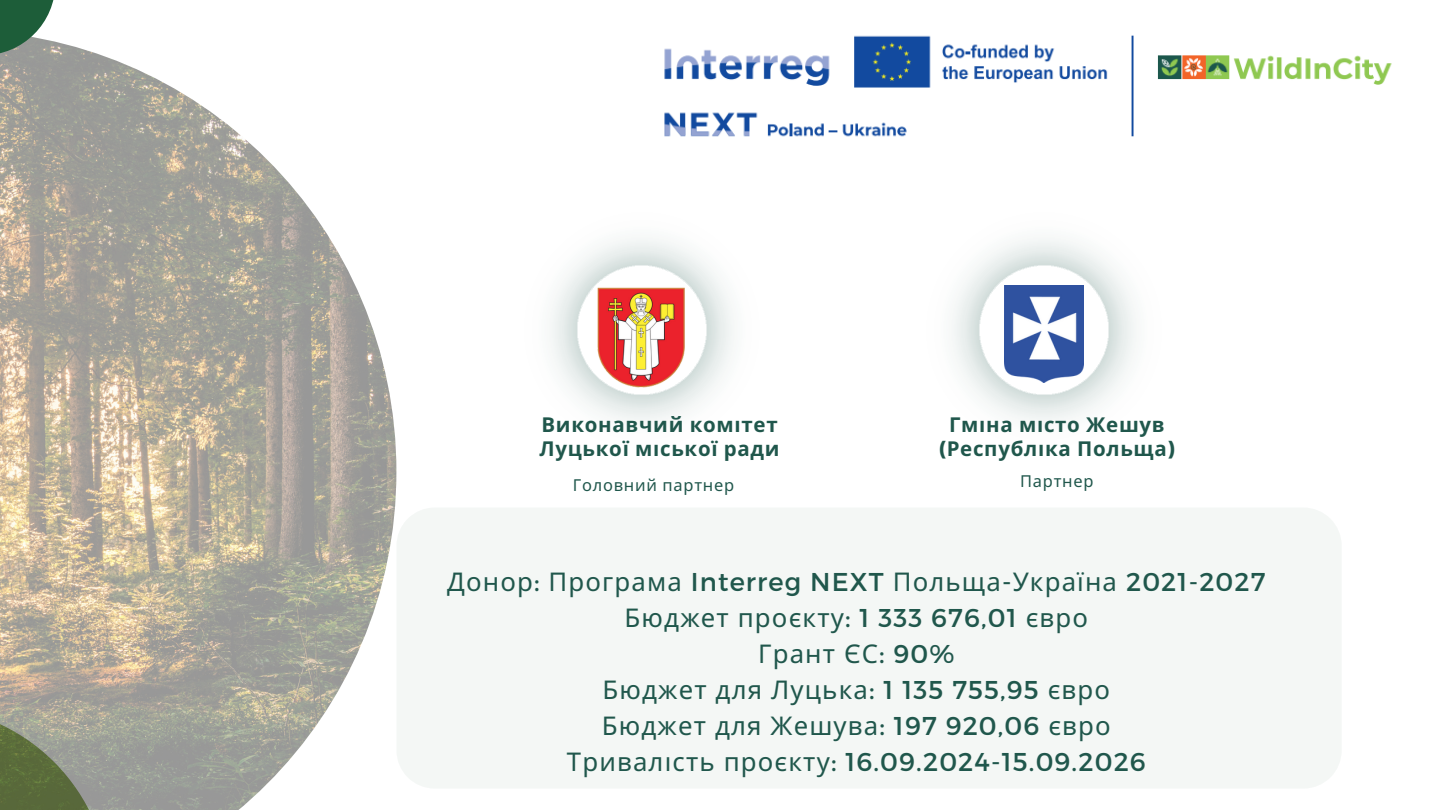
<style>
.page{position:relative;width:1440px;height:810px;background:#fff}
.page>*{position:absolute;margin:0;border:0;box-sizing:border-box;transform-origin:0 0}
.t1{font:25.8px/36px "Noto Sans";letter-spacing:.045em;color:#20574c;text-align:center}
.t2{font:700 20.5px/24px "Noto Sans";letter-spacing:.035em;color:#20574c;text-align:center}
.t3{font:16.4px "Noto Sans";letter-spacing:.045em;color:#20574c}
.s1{font-family:"Montserrat"}
</style>
<div class="page">
<img style="left:0;top:41px;width:396px;height:769px">
<svg style="left:0;top:0;width:55px;height:55px;background:#588169"></svg>
<svg style="left:551px;top:239px;width:182px;height:182px"></svg>
<img style="left:596px;top:286px;width:92px;height:105px">
<svg style="left:953px;top:239px;width:182px;height:182px"></svg>
<img style="left:1004px;top:286px;width:79px;height:96px">
<div style="left:397px;top:508px;width:944px;height:280px;background:#f4f7f5"></div>
<img style="left:664px;top:35px;width:728px;height:102px">
<p class="t2" style="left:539px;top:412px;width:242px;text-align:left">Виконавчий комітет<br>Луцької мі ської ради</p>
<p class="t3" style="left:573px;top:474px;width:163px">Головний партнер</p>
<p class="t2" style="left:939px;top:412px;width:238px">Гмі на місто Жешув <span class="s1">(</span>Республі ка Польща<span class="s1">)</span></p>
<p class="t3" style="left:1020px;top:470px;width:75px">Партнер</p>
<h2 class="t1" style="left:447px;top:563px;width:820px">Донор<span class="s1">:</span> Програма <span class="s1">Interreg NEXT</span> Польща<span class="s1">-</span>Україна <span class="s1">2021-2027<br></span>Бюджет проєкту<span class="s1">: 1 333 676,01</span> євро<br>Грант ЄС<span class="s1">: 90%<br></span>Бюджет для Луцька<span class="s1">: 1 135 755,95</span> євро<br>Бюджет для Жешува<span class="s1">: 197 920,06</span> євро<br>Тривалі сть проєкту<span class="s1">: 16.09.2024-15.09.2026</span></h2>
</div>
